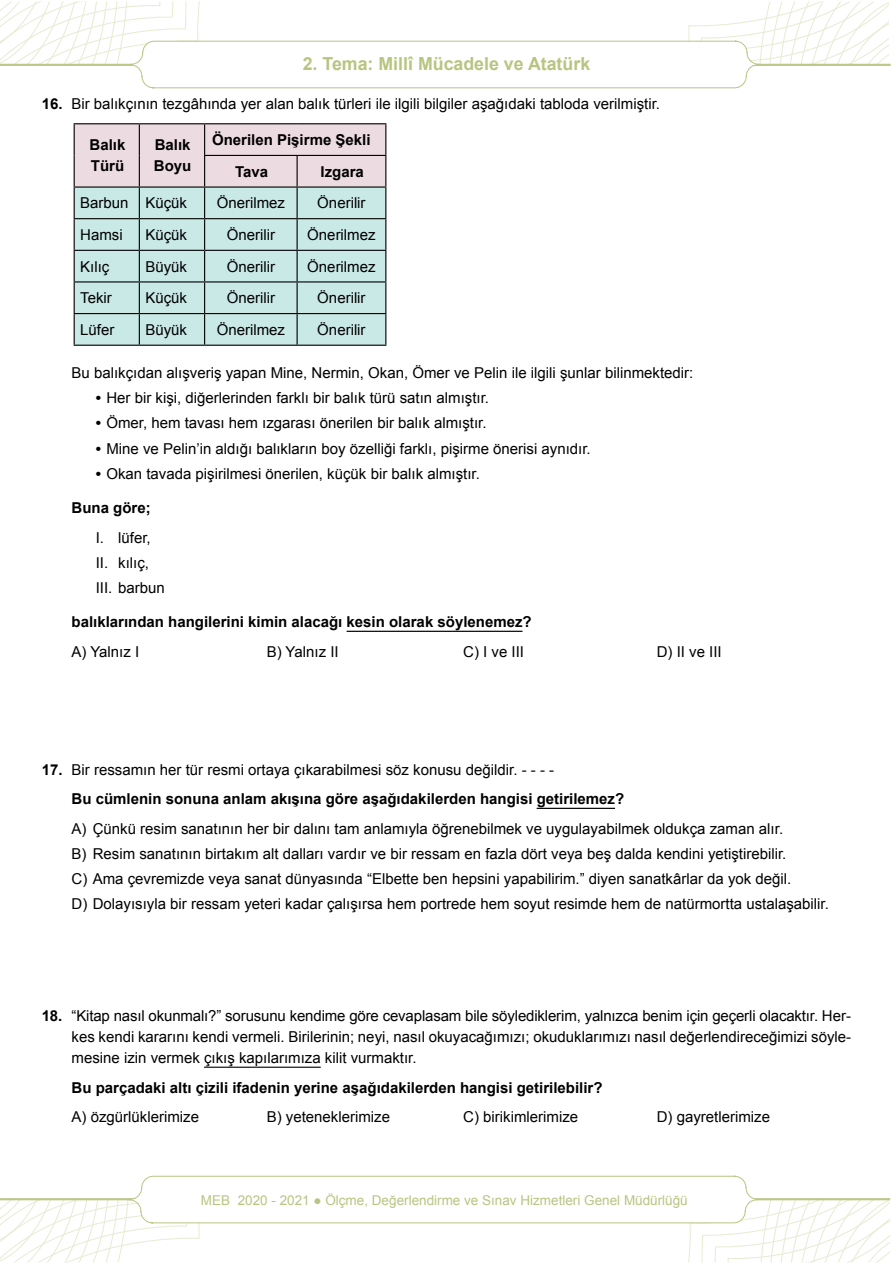
<style>
.page{position:relative;width:893px;height:1263px;background:#fff}
.page>*{position:absolute;margin:0;border:0;box-sizing:border-box;transform-origin:0 0}
.t1{font:700 18px "Arial";color:#b7c580}
.t2{font:15px/25.2px "Arial";color:#000}
.t3{font:700 15px/21px "Arial";color:#000}
.t4{font:13.5px "Arial";color:#b7c580}
.s1{font-weight:700}
.s2{font-weight:400}
</style>
<div class="page">
<svg style="left:0;top:1175px;width:891px;height:87px"></svg>
<svg style="left:0;top:1px;width:891px;height:88px"></svg>
<hr style="left:347px;top:631px;width:175px;height:1px;background:#000">
<hr style="left:537px;top:808px;width:78px;height:1px;background:#000">
<hr style="left:204px;top:1067px;width:117px;height:1px;background:#000">
<div style="left:75px;top:124px;width:310px;height:62px;background:#eddbe2"></div>
<div style="left:75px;top:188px;width:310px;height:157px;background:#c9e9e6"></div>
<hr style="left:74px;top:123px;width:65px;height:1px;background:#000">
<hr style="left:74px;top:124px;width:1px;height:31px;background:#000">
<hr style="left:139px;top:123px;width:66px;height:1px;background:#000">
<hr style="left:139px;top:124px;width:1px;height:31px;background:#000">
<hr style="left:74px;top:155px;width:1px;height:31px;background:#000">
<hr style="left:139px;top:155px;width:1px;height:31px;background:#000">
<hr style="left:205px;top:123px;width:92px;height:1px;background:#000">
<hr style="left:204px;top:124px;width:1px;height:31px;background:#000">
<hr style="left:297px;top:123px;width:89px;height:1px;background:#000">
<hr style="left:385px;top:124px;width:1px;height:31px;background:#000">
<hr style="left:204px;top:155px;width:93px;height:1px;background:#000">
<hr style="left:204px;top:156px;width:1px;height:30px;background:#000">
<hr style="left:297px;top:155px;width:89px;height:1px;background:#000">
<hr style="left:297px;top:156px;width:1px;height:30px;background:#000">
<hr style="left:385px;top:156px;width:1px;height:30px;background:#000">
<hr style="left:74px;top:186px;width:65px;height:2px;background:#000">
<hr style="left:74px;top:188px;width:1px;height:30px;background:#000">
<hr style="left:139px;top:186px;width:66px;height:2px;background:#000">
<hr style="left:139px;top:188px;width:1px;height:30px;background:#000">
<hr style="left:205px;top:186px;width:92px;height:2px;background:#000">
<hr style="left:204px;top:188px;width:1px;height:30px;background:#000">
<hr style="left:297px;top:186px;width:89px;height:2px;background:#000">
<hr style="left:297px;top:188px;width:1px;height:30px;background:#000">
<hr style="left:385px;top:188px;width:1px;height:30px;background:#000">
<hr style="left:74px;top:218px;width:65px;height:1px;background:#000">
<hr style="left:74px;top:219px;width:1px;height:31px;background:#000">
<hr style="left:139px;top:218px;width:66px;height:1px;background:#000">
<hr style="left:139px;top:219px;width:1px;height:31px;background:#000">
<hr style="left:205px;top:218px;width:92px;height:1px;background:#000">
<hr style="left:204px;top:219px;width:1px;height:31px;background:#000">
<hr style="left:297px;top:218px;width:89px;height:1px;background:#000">
<hr style="left:297px;top:219px;width:1px;height:31px;background:#000">
<hr style="left:385px;top:219px;width:1px;height:31px;background:#000">
<hr style="left:74px;top:250px;width:65px;height:1px;background:#000">
<hr style="left:74px;top:251px;width:1px;height:30px;background:#000">
<hr style="left:139px;top:250px;width:66px;height:1px;background:#000">
<hr style="left:139px;top:251px;width:1px;height:30px;background:#000">
<hr style="left:205px;top:250px;width:92px;height:1px;background:#000">
<hr style="left:204px;top:251px;width:1px;height:30px;background:#000">
<hr style="left:297px;top:250px;width:89px;height:1px;background:#000">
<hr style="left:297px;top:251px;width:1px;height:30px;background:#000">
<hr style="left:385px;top:251px;width:1px;height:30px;background:#000">
<hr style="left:74px;top:281px;width:65px;height:1px;background:#000">
<hr style="left:74px;top:282px;width:1px;height:31px;background:#000">
<hr style="left:139px;top:281px;width:66px;height:1px;background:#000">
<hr style="left:139px;top:282px;width:1px;height:31px;background:#000">
<hr style="left:205px;top:281px;width:92px;height:1px;background:#000">
<hr style="left:204px;top:282px;width:1px;height:31px;background:#000">
<hr style="left:297px;top:281px;width:89px;height:1px;background:#000">
<hr style="left:297px;top:282px;width:1px;height:31px;background:#000">
<hr style="left:385px;top:282px;width:1px;height:31px;background:#000">
<hr style="left:74px;top:313px;width:65px;height:1px;background:#000">
<hr style="left:74px;top:314px;width:1px;height:31px;background:#000">
<hr style="left:139px;top:313px;width:66px;height:1px;background:#000">
<hr style="left:139px;top:314px;width:1px;height:31px;background:#000">
<hr style="left:205px;top:313px;width:92px;height:1px;background:#000">
<hr style="left:204px;top:314px;width:1px;height:31px;background:#000">
<hr style="left:297px;top:313px;width:89px;height:1px;background:#000">
<hr style="left:297px;top:314px;width:1px;height:31px;background:#000">
<hr style="left:385px;top:314px;width:1px;height:31px;background:#000">
<hr style="left:74px;top:345px;width:65px;height:1px;background:#000">
<hr style="left:139px;top:345px;width:66px;height:1px;background:#000">
<hr style="left:205px;top:345px;width:92px;height:1px;background:#000">
<hr style="left:297px;top:345px;width:89px;height:1px;background:#000">
<p class="t1" style="left:303px;top:52px;width:289px">2. Tema: Millî Mücadele ve Atatürk</p>
<p class="t2" style="left:42px;top:91px;width:620px"><span class="s1">16.</span> Bir balıkçının tezgâhında yer alan balık türleri ile ilgili bilgiler aşağıdaki tabloda verilmiştir.</p>
<p class="t3" style="left:90px;top:135px;width:37px">Balık<br>Türü</p>
<p class="t3" style="left:154px;top:135px;width:39px">Balık<br>Boyu</p>
<p class="t3" style="left:235px;top:124px;width:137px;line-height:31.7px;text-indent:-23px">Önerilen Pişirme Şekli<br>Tava</p>
<p class="t3" style="left:321px;top:161px;width:45px">Izgara</p>
<p class="t2" style="left:80px;top:191px;width:108px">Barbun Küçük</p>
<p class="t2" style="left:217px;top:191px;width:70px">Önerilmez</p>
<p class="t2" style="left:317px;top:191px;width:50px">Önerilir</p>
<p class="t2" style="left:80px;top:222px;width:44px">Hamsi</p>
<p class="t2" style="left:145px;top:222px;width:43px">Küçük</p>
<p class="t2" style="left:227px;top:222px;width:50px">Önerilir</p>
<p class="t2" style="left:307px;top:222px;width:70px">Önerilmez</p>
<p class="t2" style="left:80px;top:254px;width:31px">Kılıç</p>
<p class="t2" style="left:145px;top:254px;width:43px">Büyük</p>
<p class="t2" style="left:227px;top:254px;width:50px">Önerilir</p>
<p class="t2" style="left:307px;top:254px;width:70px">Önerilmez</p>
<p class="t2" style="left:80px;top:285px;width:33px">Tekir</p>
<p class="t2" style="left:145px;top:285px;width:43px">Küçük</p>
<p class="t2" style="left:227px;top:285px;width:50px">Önerilir</p>
<p class="t2" style="left:317px;top:285px;width:50px">Önerilir</p>
<p class="t2" style="left:80px;top:317px;width:36px">Lüfer</p>
<p class="t2" style="left:145px;top:317px;width:43px">Büyük</p>
<p class="t2" style="left:217px;top:317px;width:70px">Önerilmez</p>
<p class="t2" style="left:317px;top:317px;width:50px">Önerilir</p>
<p class="t2" style="left:71px;top:360px;width:623px">Bu balıkçıdan alışveriş yapan Mine, Nermin, Okan, Ömer ve Pelin ile ilgili şunlar bilinmektedir:</p>
<p class="t2" style="left:96px;top:385px;width:395px"><span class="s1">•</span> Her bir kişi, diğerlerinden farklı bir balık türü satın almıştır.</p>
<p class="t2" style="left:96px;top:410px;width:392px"><span class="s1">•</span> Ömer, hem tavası hem ızgarası önerilen bir balık almıştır.</p>
<p class="t2" style="left:96px;top:436px;width:497px"><span class="s1">•</span> Mine ve Pelin’in aldığı balıkların boy özelliği farklı, pişirme önerisi aynıdır.</p>
<p class="t2" style="left:96px;top:461px;width:386px"><span class="s1">•</span> Okan tavada pişirilmesi önerilen, küçük bir balık almıştır.</p>
<p class="t3" style="left:72px;top:497px;width:81px">Buna göre;</p>
<p class="t2" style="left:96px;top:525px;width:71px">I. lüfer,<br>II. kılıç,<br>III. barbun</p>
<p class="t3" style="left:72px;top:612px;width:462px">balıklarından hangilerini kimin alacağı kesin olarak söylenemez?</p>
<p class="t2" style="left:72px;top:639px;width:69px">A) Yalnız I</p>
<p class="t2" style="left:267px;top:639px;width:73px">B) Yalnız II</p>
<p class="t2" style="left:463px;top:639px;width:62px">C) I ve III</p>
<p class="t2" style="left:657px;top:639px;width:67px">D) II ve III</p>
<p class="t3" style="left:72px;top:755px;width:554px;line-height:29.5px;text-indent:-30px">17. <span class="s2">Bir ressamın her tür resmi ortaya çıkarabilmesi söz konusu değildir. - - - -<br></span>Bu cümlenin sonuna anlam akışına göre aşağıdakilerden hangisi getirilemez?</p>
<p class="t2" style="left:72px;top:816px;width:759px">A) Çünkü resim sanatının her bir dalını tam anlamıyla öğrenebilmek ve uygulayabilmek oldukça zaman alır.<br>B) Resim sanatının birtakım alt dalları vardır ve bir ressam en fazla dört veya beş dalda kendini yetiştirebilir.<br>C) Ama çevremizde veya sanat dünyasında “Elbette ben hepsini yapabilirim.” diyen sanatkârlar da yok değil.<br>D) Dolayısıyla bir ressam yeteri kadar çalışırsa hem portrede hem soyut resimde hem de natürmortta ustalaşabilir.</p>
<p class="t2" style="left:72px;top:1006px;width:781px;line-height:21px;text-align:justify;text-indent:-30px"><span class="s1">18.</span> “Kitap nasıl okunmalı?” sorusunu kendime göre cevaplasam bile söylediklerim, yalnızca benim için geçerli olacaktır. Her&shy;kes kendi kararını kendi vermeli. Birilerinin; neyi, nasıl okuyacağımızı; okuduklarımızı nasıl değerlendireceğimizi söyle&shy;mesine izin vermek çıkış kapılarımıza kilit vurmaktır.</p>
<p class="t3" style="left:72px;top:1077px;width:533px">Bu parçadaki altı çizili ifadenin yerine aşağıdakilerden hangisi getirilebilir?</p>
<p class="t2" style="left:72px;top:1105px;width:129px">A) özgürlüklerimize</p>
<p class="t2" style="left:267px;top:1105px;width:125px">B) yeteneklerimize</p>
<p class="t2" style="left:463px;top:1105px;width:116px">C) birikimlerimize</p>
<p class="t2" style="left:657px;top:1105px;width:115px">D) gayretlerimize</p>
<p class="t4" style="left:201px;top:1191px;width:488px">MEB 2020 - 2021 ● Ölçme, Değerlendirme ve Sınav Hizmetleri Genel Müdürlüğü</p>
</div>
